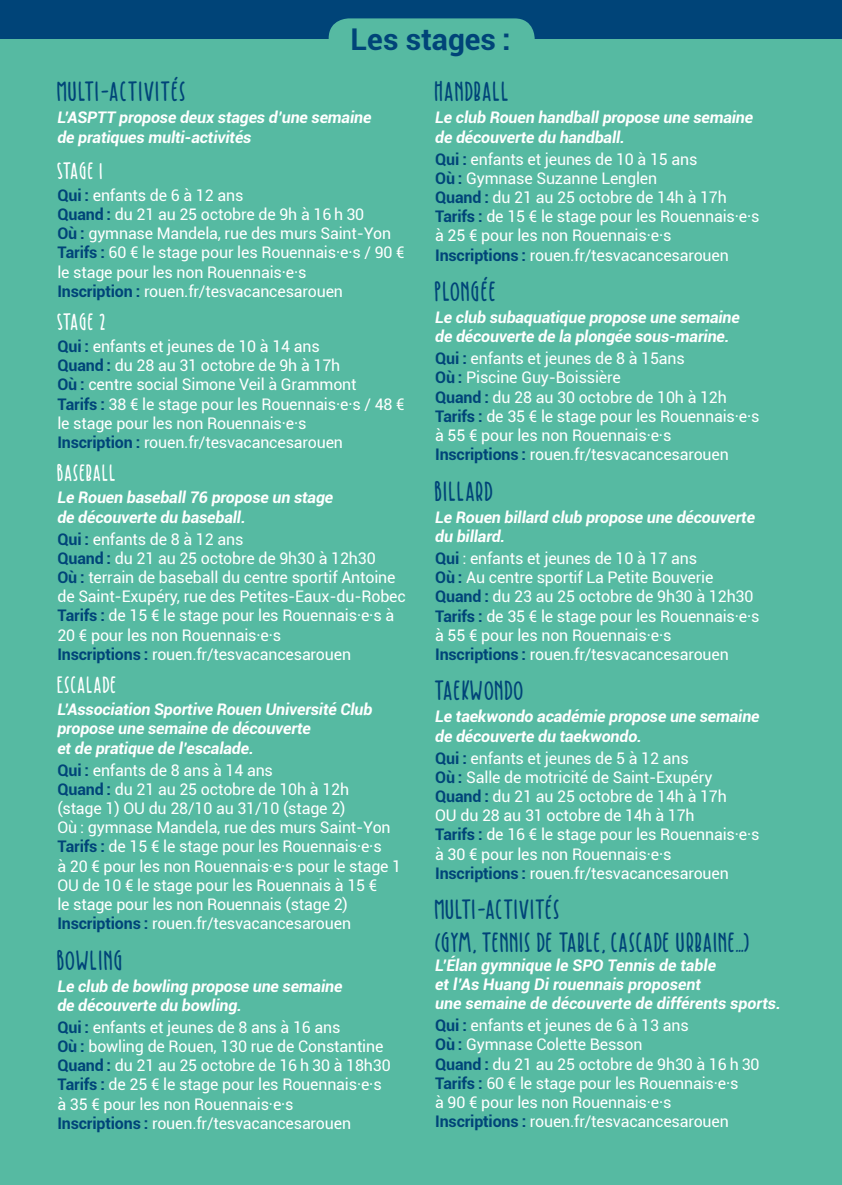
<style>
.page{position:relative;width:842px;height:1185px;background:#fff}
.page>*{position:absolute;margin:0;border:0;box-sizing:border-box;transform-origin:0 0}
.t1{font:700 30px "Roboto";color:#004478}
.t2{font:27px/32.4px "Keisya";color:#004478}
.t3{font:23px "Keisya";color:#fff}
.t4{font:16px/19.2px "Roboto";letter-spacing:-.01em;color:#fff}
.t5{font:italic 700 16px/19.2px "Roboto";letter-spacing:-.01em;color:#fff}
.s1{font-weight:700;color:#004478}
</style>
<div class="page">
<div style="left:0;top:0;width:842px;height:68px;background:#004478"></div>
<div style="left:0;top:39px;width:842px;height:1146px;background:#56baa2"></div>
<div style="left:329px;top:18px;width:206px;height:45px;background:#56baa2;border-radius:20px"></div>
<h1 class="t1" style="left:351px;top:18px;width:162px">Les stages :</h1>
<h2 class="t2" style="left:57px;top:74px;width:131px">MULTI-ACTIVITÉS</h2>
<p class="t5" style="left:57px;top:107px;width:315px">L’ASPTT propose deux stages d’une semaine de pratiques multi-activités</p>
<h3 class="t3" style="left:57px;top:158px;width:48px">STAGE 1</h3>
<p class="t4" style="left:57px;top:185px;width:349px"><span class="s1">Qui :</span> enfants de 6 à 12 ans<br><span class="s1">Quand :</span> du 21 au 25 octobre de 9h à 16 h 30<br><span class="s1">Où :</span> gymnase Mandela, rue des murs Saint-Yon <span class="s1">Tarifs :</span> 60 € le stage pour les Rouennais·e·s / 90 € le stage pour les non Rouennais·e·s<br><span class="s1">Inscription :</span> rouen.fr/tesvacancesarouen</p>
<h3 class="t3" style="left:57px;top:309px;width:51px">STAGE 2</h3>
<p class="t4" style="left:57px;top:336px;width:349px"><span class="s1">Qui :</span> enfants et jeunes de 10 à 14 ans<br><span class="s1">Quand :</span> du 28 au 31 octobre de 9h à 17h<br><span class="s1">Où :</span> centre social Simone Veil à Grammont<br><span class="s1">Tarifs :</span> 38 € le stage pour les Rouennais·e·s / 48 € le stage pour les non Rouennais·e·s<br><span class="s1">Inscription :</span> rouen.fr/tesvacancesarouen</p>
<h3 class="t3" style="left:57px;top:460px;width:61px">BASEBALL</h3>
<p class="t5" style="left:57px;top:487px;width:277px">Le Rouen baseball 76 propose un stage de découverte du baseball.</p>
<p class="t4" style="left:57px;top:529px;width:350px"><span class="s1">Qui :</span> enfants de 8 à 12 ans<br><span class="s1">Quand :</span> du 21 au 25 octobre de 9h30 à 12h30<br><span class="s1">Où :</span> terrain de baseball du centre sportif Antoine de Saint-Exupéry, rue des Petites-Eaux-du-Robec <span class="s1">Tarifs :</span> de 15 € le stage pour les Rouennais·e·s à 20 € pour les non Rouennais·e·s<br><span class="s1">Inscriptions :</span> rouen.fr/tesvacancesarouen</p>
<h3 class="t3" style="left:57px;top:672px;width:62px">ESCALADE</h3>
<p class="t5" style="left:57px;top:699px;width:317px">L’Association Sportive Rouen Université Club propose une semaine de découverte<br>et de pratique de l’escalade.</p>
<p class="t4" style="left:57px;top:760px;width:345px"><span class="s1">Qui :</span> enfants de 8 ans à 14 ans<br><span class="s1">Quand :</span> du 21 au 25 octobre de 10h à 12h<br>(stage 1) OU du 28/10 au 31/10 (stage 2)<br>Où : gymnase Mandela, rue des murs Saint-Yon <span class="s1">Tarifs :</span> de 15 € le stage pour les Rouennais·e·s<br>à 20 € pour les non Rouennais·e·s pour le stage 1<br>OU de 10 € le stage pour les Rouennais à 15 €<br>le stage pour les non Rouennais (stage 2)<br><span class="s1">Inscriptions :</span> rouen.fr/tesvacancesarouen</p>
<h2 class="t2" style="left:57px;top:942px;width:68px">BOWLING</h2>
<p class="t5" style="left:57px;top:976px;width:286px">Le club de bowling propose une semaine de découverte du bowling.</p>
<p class="t4" style="left:57px;top:1017px;width:335px"><span class="s1">Qui :</span> enfants et jeunes de 8 ans à 16 ans<br><span class="s1">Où :</span> bowling de Rouen, 130 rue de Constantine <span class="s1">Quand :</span> du 21 au 25 octobre de 16 h 30 à 18h30<br><span class="s1">Tarifs :</span> de 25 € le stage pour les Rouennais·e·s à 35 € pour les non Rouennais·e·s<br><span class="s1">Inscriptions :</span> rouen.fr/tesvacancesarouen</p>
<h2 class="t2" style="left:435px;top:74px;width:76px">HANDBALL</h2>
<p class="t5" style="left:435px;top:107px;width:319px">Le club Rouen handball propose une semaine de découverte du handball.</p>
<p class="t4" style="left:435px;top:149px;width:326px"><span class="s1">Qui :</span> enfants et jeunes de 10 à 15 ans<br><span class="s1">Où :</span> Gymnase Suzanne Lenglen<br><span class="s1">Quand :</span> du 21 au 25 octobre de 14h à 17h <span class="s1">Tarifs :</span> de 15 € le stage pour les Rouennais·e·s à 25 € pour les non Rouennais·e·s<br><span class="s1">Inscriptions :</span> rouen.fr/tesvacancesarouen</p>
<h2 class="t2" style="left:435px;top:274px;width:64px">PLONGÉE</h2>
<p class="t5" style="left:435px;top:307px;width:306px">Le club subaquatique propose une semaine de découverte de la plongée sous-marine.</p>
<p class="t4" style="left:435px;top:348px;width:326px"><span class="s1">Qui :</span> enfants et jeunes de 8 à 15ans<br><span class="s1">Où :</span> Piscine Guy-Boissière<br><span class="s1">Quand :</span> du 28 au 30 octobre de 10h à 12h <span class="s1">Tarifs :</span> de 35 € le stage pour les Rouennais·e·s à 55 € pour les non Rouennais·e·s<br><span class="s1">Inscriptions :</span> rouen.fr/tesvacancesarouen</p>
<h2 class="t2" style="left:435px;top:473px;width:61px">BILLARD</h2>
<p class="t5" style="left:435px;top:507px;width:321px">Le Rouen billard club propose une découverte du billard.</p>
<p class="t4" style="left:435px;top:548px;width:326px"><span class="s1">Qui</span> : enfants et jeunes de 10 à 17 ans<br><span class="s1">Où :</span> Au centre sportif La Petite Bouverie <span class="s1">Quand :</span> du 23 au 25 octobre de 9h30 à 12h30<br><span class="s1">Tarifs :</span> de 35 € le stage pour les Rouennais·e·s à 55 € pour les non Rouennais·e·s<br><span class="s1">Inscriptions :</span> rouen.fr/tesvacancesarouen</p>
<h2 class="t2" style="left:435px;top:673px;width:91px">TAEKWONDO</h2>
<p class="t5" style="left:435px;top:706px;width:326px">Le taekwondo académie propose une semaine de découverte du taekwondo.</p>
<p class="t4" style="left:435px;top:748px;width:326px"><span class="s1">Qui :</span> enfants et jeunes de 5 à 12 ans<br><span class="s1">Où :</span> Salle de motricité de Saint-Exupéry <span class="s1">Quand :</span> du 21 au 25 octobre de 14h à 17h<br>OU du 28 au 31 octobre de 14h à 17h<br><span class="s1">Tarifs :</span> de 16 € le stage pour les Rouennais·e·s à 30 € pour les non Rouennais·e·s<br><span class="s1">Inscriptions :</span> rouen.fr/tesvacancesarouen</p>
<h2 class="t2" style="left:435px;top:892px;width:317px">MULTI-ACTIVITÉS<br>(GYM, TENNIS DE TABLE, CASCADE URBAINE...)</h2>
<p class="t5" style="left:435px;top:955px;width:347px">L’Élan gymnique le SPO Tennis de table<br>et l’As Huang Di rouennais proposent<br>une semaine de découverte de différents sports.</p>
<p class="t4" style="left:435px;top:1015px;width:326px"><span class="s1">Qui :</span> enfants et jeunes de 6 à 13 ans<br><span class="s1">Où :</span> Gymnase Colette Besson<br><span class="s1">Quand :</span> du 21 au 25 octobre de 9h30 à 16 h 30<br><span class="s1">Tarifs :</span> 60 € le stage pour les Rouennais·e·s<br>à 90 € pour les non Rouennais·e·s<br><span class="s1">Inscriptions :</span> rouen.fr/tesvacancesarouen</p>
</div>
